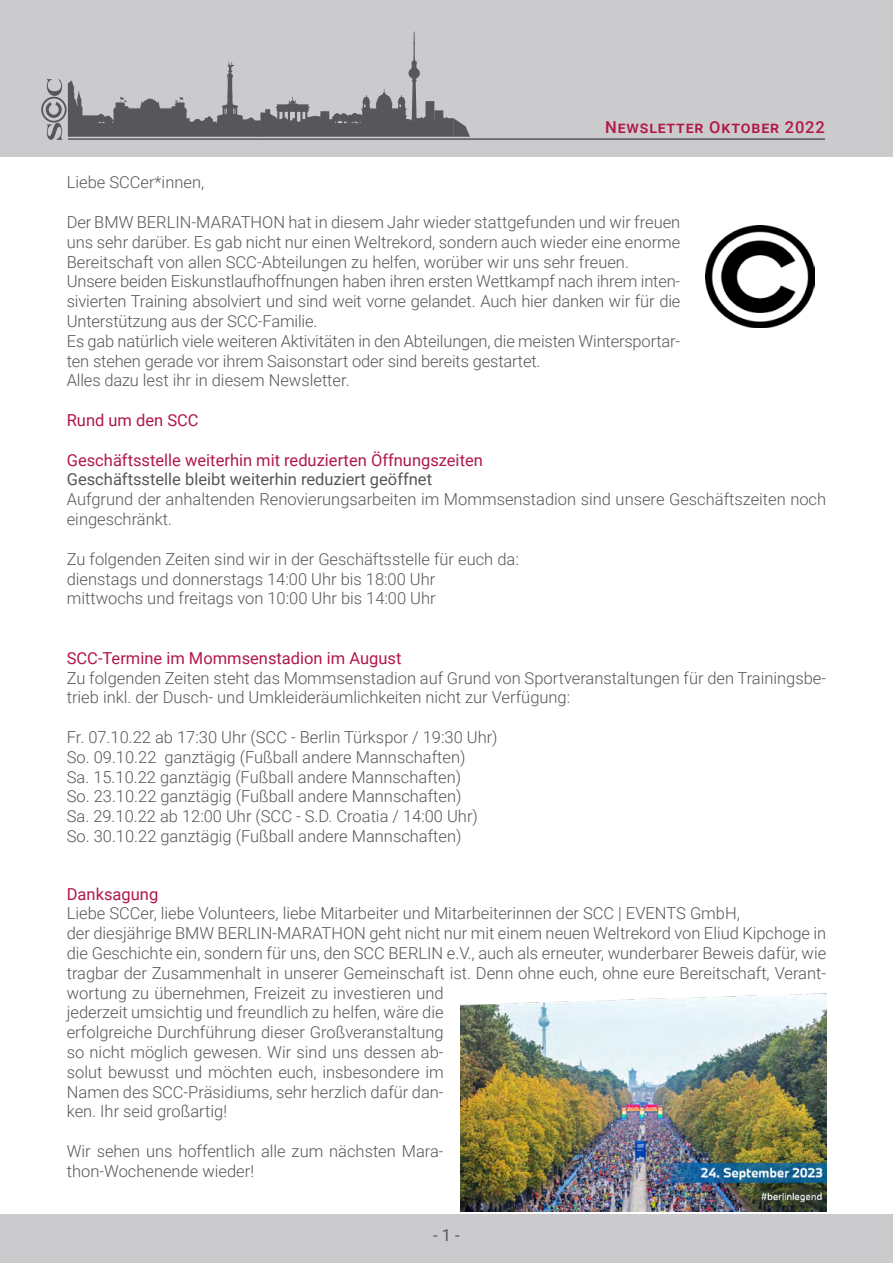
<style>
.page{position:relative;width:893px;height:1263px;background:#fff}
.page>*{position:absolute;margin:0;border:0;box-sizing:border-box;transform-origin:0 0}
.t1{font:300 16.5px/19.8px "Roboto";color:#575658}
.t2{font:16.5px "Roboto";color:#b1184a}
.t3{font:16.5px "Roboto";color:#575658}
.t4{font:500 16.5px "Roboto";letter-spacing:.05em;color:#b1184a}
</style>
<div class="page">
<div style="left:0;top:0;width:893px;height:156px;background:#cbcbcd"></div>
<hr style="left:68px;top:138px;width:757px;height:2px;background:#575658">
<svg style="left:41px;top:31px;width:429px;height:109px"></svg>
<div style="left:0;top:1214px;width:893px;height:49px;background:#cbcbcd"></div>
<img style="left:706px;top:225px;width:108px;height:103px">
<img style="left:461px;top:993px;width:366px;height:219px">
<p class="t4" style="left:605px;top:116px;width:221px">Newsletter Oktober 2022</p>
<p class="t1" style="left:67px;top:172px;width:139px">Liebe SCCer*innen,</p>
<p class="t1" style="left:67px;top:212px;width:615px">Der BMW BERLIN-MARATHON hat in diesem Jahr wieder stattgefunden und wir freuen uns sehr darüber. Es gab nicht nur einen Weltrekord, sondern auch wieder eine enorme Bereitschaft von allen SCC-Abteilungen zu helfen, worüber wir uns sehr freuen.<br>Unsere beiden Eiskunstlaufhoffnungen haben ihren ersten Wettkampf nach ihrem inten&shy;sivierten Training absolviert und sind weit vorne gelandet. Auch hier danken wir für die Unterstützung aus der SCC-Familie.<br>Es gab natürlich viele weiteren Aktivitäten in den Abteilungen, die meisten Wintersportar&shy;ten stehen gerade vor ihrem Saisonstart oder sind bereits gestartet.<br>Alles dazu lest ihr in diesem Newsletter.</p>
<p class="t2" style="left:67px;top:409px;width:133px">Rund um den SCC</p>
<p class="t2" style="left:67px;top:448px;width:418px">Geschäftsstelle weiterhin mit reduzierten Öffnungszeiten</p>
<p class="t3" style="left:67px;top:468px;width:367px">Geschäftsstelle bleibt weiterhin reduziert geöffnet</p>
<p class="t1" style="left:67px;top:489px;width:761px">Aufgrund der anhaltenden Renovierungsarbeiten im Mommsenstadion sind unsere Geschäftszeiten noch eingeschränkt.</p>
<p class="t1" style="left:67px;top:548px;width:454px">Zu folgenden Zeiten sind wir in der Geschäftsstelle für euch da: dienstags und donnerstags 14:00 Uhr bis 18:00 Uhr<br>mittwochs und freitags von 10:00 Uhr bis 14:00 Uhr</p>
<p class="t2" style="left:67px;top:646px;width:336px">SCC-Termine im Mommsenstadion im August</p>
<p class="t1" style="left:67px;top:667px;width:761px">Zu folgenden Zeiten steht das Mommsenstadion auf Grund von Sportveranstaltungen für den Trainingsbe&shy;trieb inkl. der Dusch- und Umkleideräumlichkeiten nicht zur Verfügung:</p>
<p class="t1" style="left:67px;top:726px;width:432px">Fr. 07.10.22 ab 17:30 Uhr (SCC - Berlin Türkspor / 19:30 Uhr)<br>So. 09.10.22 ganztägig (Fußball andere Mannschaften)<br>Sa. 15.10.22 ganztägig (Fußball andere Mannschaften)<br>So. 23.10.22 ganztägig (Fußball andere Mannschaften)<br>Sa. 29.10.22 ab 12:00 Uhr (SCC - S.D. Croatia / 14:00 Uhr)<br>So. 30.10.22 ganztägig (Fußball andere Mannschaften)</p>
<p class="t2" style="left:67px;top:882px;width:93px">Danksagung</p>
<p class="t1" style="left:67px;top:903px;width:761px">Liebe SCCer, liebe Volunteers, liebe Mitarbeiter und Mitarbeiterinnen der SCC | EVENTS GmbH,<br>der diesjährige BMW BERLIN-MARATHON geht nicht nur mit einem neuen Weltrekord von Eliud Kipchoge in die Geschichte ein, sondern für uns, den SCC BERLIN e.V., auch als erneuter, wunderbarer Beweis dafür, wie tragbar der Zusammenhalt in unserer Gemeinschaft ist. Denn ohne euch, ohne eure Bereitschaft, Verant&shy;wortung zu übernehmen, Freizeit zu investieren und<br>jederzeit umsichtig und freundlich zu helfen, wäre die<br>erfolgreiche Durchführung dieser Großveranstaltung<br>so nicht möglich gewesen. Wir sind uns dessen ab-<br>solut bewusst und möchten euch, insbesondere im<br>Namen des SCC-Präsidiums, sehr herzlich dafür dan-<br>ken. Ihr seid großartig!</p>
<p class="t1" style="left:67px;top:1140px;width:378px">Wir sehen uns hoffentlich alle zum nächsten Mara&shy;thon-Wochenende wieder!</p>
<p class="t3" style="left:433px;top:1223px;width:28px">- 1 -</p>
</div>
